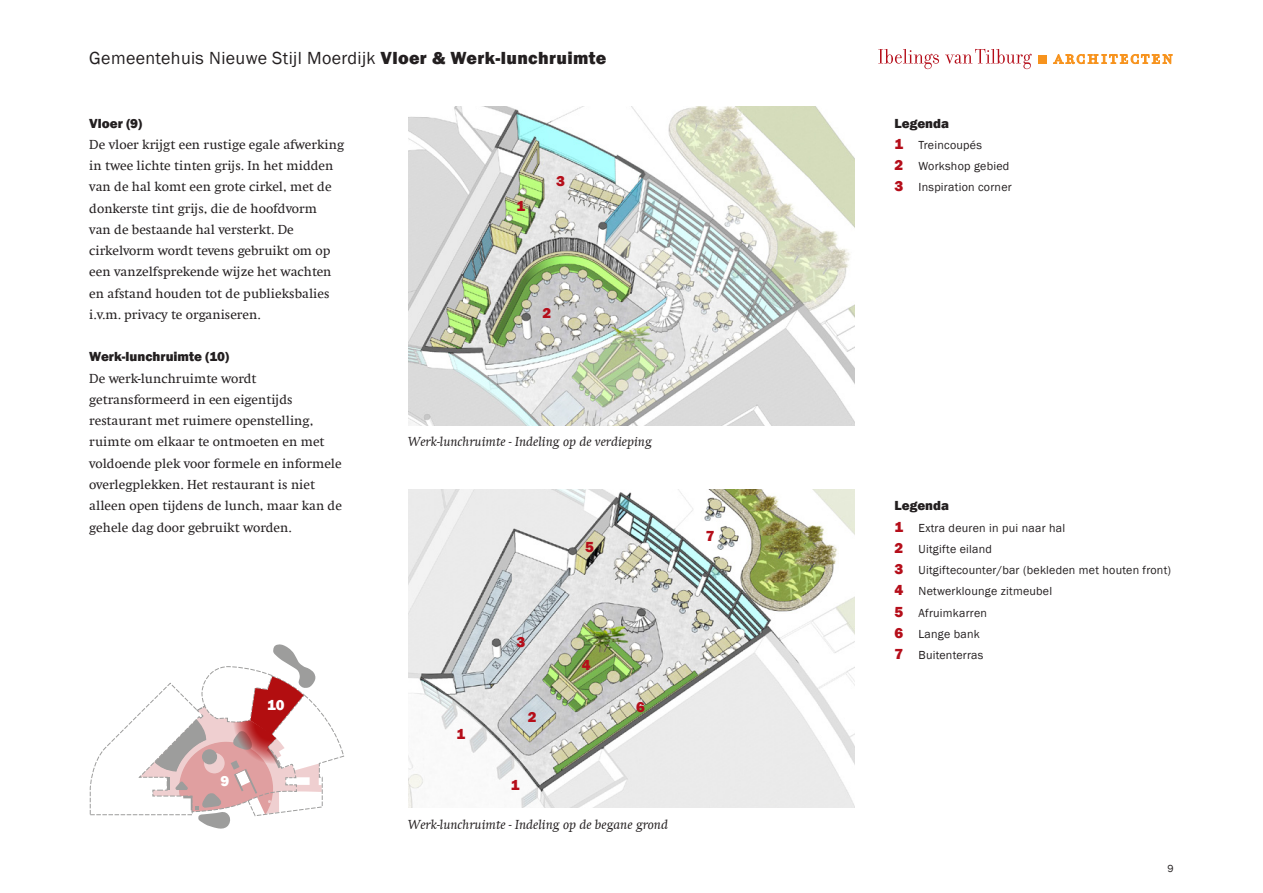
<style>
.page{position:relative;width:1263px;height:893px;background:#fff}
.page>*{position:absolute;margin:0;border:0;box-sizing:border-box;transform-origin:0 0}
.Paginatitel{font:18px "Franklin Gothic";letter-spacing:.02em;color:#231f20}
.Aanduiding_nummers{font:800 15px "Franklin Gothic";color:#b50e1a}
.Tussenkoppen_Frankli{font:800 15px "Franklin Gothic";color:#b50e1a}
.Aanduiding_nummers-2{font:800 15px "Franklin Gothic";color:#fff}
.Broodtekst_swift{font:13.5px/21.3px "Swift";color:#231f20}
.Fotobijschrift_swift{font:italic 13.5px "Swift";color:#231f20}
.Tussenkoppen_Frankli-2{font:800 13.5px "Franklin Gothic";color:#231f20}
.Broodtekst_swift-2{font:800 13.5px "Franklin Gothic";color:#231f20}
.Legenda{font:12px "Franklin Gothic";letter-spacing:.02em;color:#231f20}
.t1{font:10.5px "Franklin Gothic";color:#231f20}
.s1{font-weight:800}
</style>
<div class="page">
<svg style="left:945px;top:49px;width:87px;height:20px"></svg>
<svg style="left:878px;top:49px;width:61px;height:20px"></svg>
<svg style="left:1053px;top:54px;width:119px;height:10px"></svg>
<div style="left:1038px;top:55px;width:9px;height:8px;background:#f7931d"></div>
<svg style="left:90px;top:644px;width:254px;height:185px"></svg>
<img style="left:408px;top:489px;width:447px;height:319px">
<img style="left:408px;top:106px;width:447px;height:319px">
<p class="Paginatitel" style="left:89px;top:47px;width:519px">Gemeentehuis Nieuwe Stijl Moerdijk <span class="s1">Vloer &amp; Werk-lunchruimte</span></p>
<p class="Tussenkoppen_Frankli-2" style="left:89px;top:114px;width:54px">Vloer (9)</p>
<p class="Broodtekst_swift" style="left:89px;top:134px;width:256px">De vloer krijgt een rustige egale afwerking in twee lichte tinten grijs. In het midden van de hal komt een grote cirkel, met de donkerste tint grijs, die de hoofdvorm<br>van de bestaande hal versterkt. De cirkelvorm wordt tevens gebruikt om op een vanzelfsprekende wijze het wachten en afstand houden tot de publieksbalies i.v.m. privacy te organiseren.</p>
<p class="Tussenkoppen_Frankli-2" style="left:89px;top:348px;width:141px">Werk-lunchruimte (10)</p>
<p class="Broodtekst_swift" style="left:89px;top:368px;width:254px">De werk-lunchruimte wordt getransformeerd in een eigentijds restaurant met ruimere openstelling, ruimte om elkaar te ontmoeten en met voldoende plek voor formele en informele overlegplekken. Het restaurant is niet alleen open tijdens de lunch, maar kan de gehele dag door gebruikt worden.</p>
<p class="Aanduiding_nummers-2" style="left:220px;top:771px;width:10px">9</p>
<p class="Aanduiding_nummers-2" style="left:267px;top:695px;width:19px">10</p>
<p class="Aanduiding_nummers" style="left:516px;top:197px;width:10px">1</p>
<p class="Aanduiding_nummers" style="left:556px;top:171px;width:10px">3</p>
<p class="Aanduiding_nummers" style="left:543px;top:303px;width:10px">2</p>
<p class="Fotobijschrift_swift" style="left:408px;top:435px;width:245px">Werk-lunchruimte - Indeling op de verdieping</p>
<p class="Aanduiding_nummers" style="left:456px;top:724px;width:10px">1</p>
<p class="Aanduiding_nummers" style="left:516px;top:632px;width:10px">3</p>
<p class="Aanduiding_nummers" style="left:528px;top:707px;width:10px">2</p>
<p class="Aanduiding_nummers" style="left:511px;top:775px;width:10px">1</p>
<p class="Aanduiding_nummers" style="left:585px;top:537px;width:10px">5</p>
<p class="Aanduiding_nummers" style="left:582px;top:655px;width:10px">4</p>
<p class="Aanduiding_nummers" style="left:636px;top:697px;width:10px">6</p>
<p class="Fotobijschrift_swift" style="left:408px;top:817px;width:261px">Werk-lunchruimte - Indeling op de begane grond</p>
<p class="Aanduiding_nummers" style="left:706px;top:526px;width:10px">7</p>
<p class="Broodtekst_swift-2" style="left:894px;top:114px;width:56px">Legenda</p>
<p class="Tussenkoppen_Frankli" style="left:894px;top:134px;width:10px">1</p>
<p class="Tussenkoppen_Frankli" style="left:894px;top:155px;width:10px">2</p>
<p class="Tussenkoppen_Frankli" style="left:894px;top:177px;width:10px">3</p>
<p class="Legenda" style="left:918px;top:137px;width:65px">Treincoupés</p>
<p class="Legenda" style="left:918px;top:159px;width:92px">Workshop gebied</p>
<p class="Legenda" style="left:918px;top:180px;width:95px">Inspiration corner</p>
<p class="Broodtekst_swift-2" style="left:894px;top:497px;width:56px">Legenda</p>
<p class="Tussenkoppen_Frankli" style="left:894px;top:517px;width:10px">1</p>
<p class="Tussenkoppen_Frankli" style="left:894px;top:538px;width:10px">2</p>
<p class="Tussenkoppen_Frankli" style="left:894px;top:559px;width:10px">3</p>
<p class="Tussenkoppen_Frankli" style="left:894px;top:581px;width:10px">4</p>
<p class="Tussenkoppen_Frankli" style="left:894px;top:602px;width:10px">5</p>
<p class="Tussenkoppen_Frankli" style="left:894px;top:623px;width:10px">6</p>
<p class="Tussenkoppen_Frankli" style="left:894px;top:644px;width:10px">7</p>
<p class="Legenda" style="left:918px;top:520px;width:148px">Extra deuren in pui naar hal</p>
<p class="Legenda" style="left:918px;top:541px;width:75px">Uitgifte eiland</p>
<p class="Legenda" style="left:918px;top:563px;width:254px">Uitgiftecounter/bar (bekleden met houten front)</p>
<p class="Legenda" style="left:918px;top:584px;width:135px">Netwerklounge zitmeubel</p>
<p class="Legenda" style="left:918px;top:605px;width:70px">Afruimkarren</p>
<p class="Legenda" style="left:918px;top:626px;width:63px">Lange bank</p>
<p class="Legenda" style="left:918px;top:648px;width:66px">Buitenterras</p>
<p class="t1" style="left:1167px;top:862px;width:8px">9</p>
</div>
